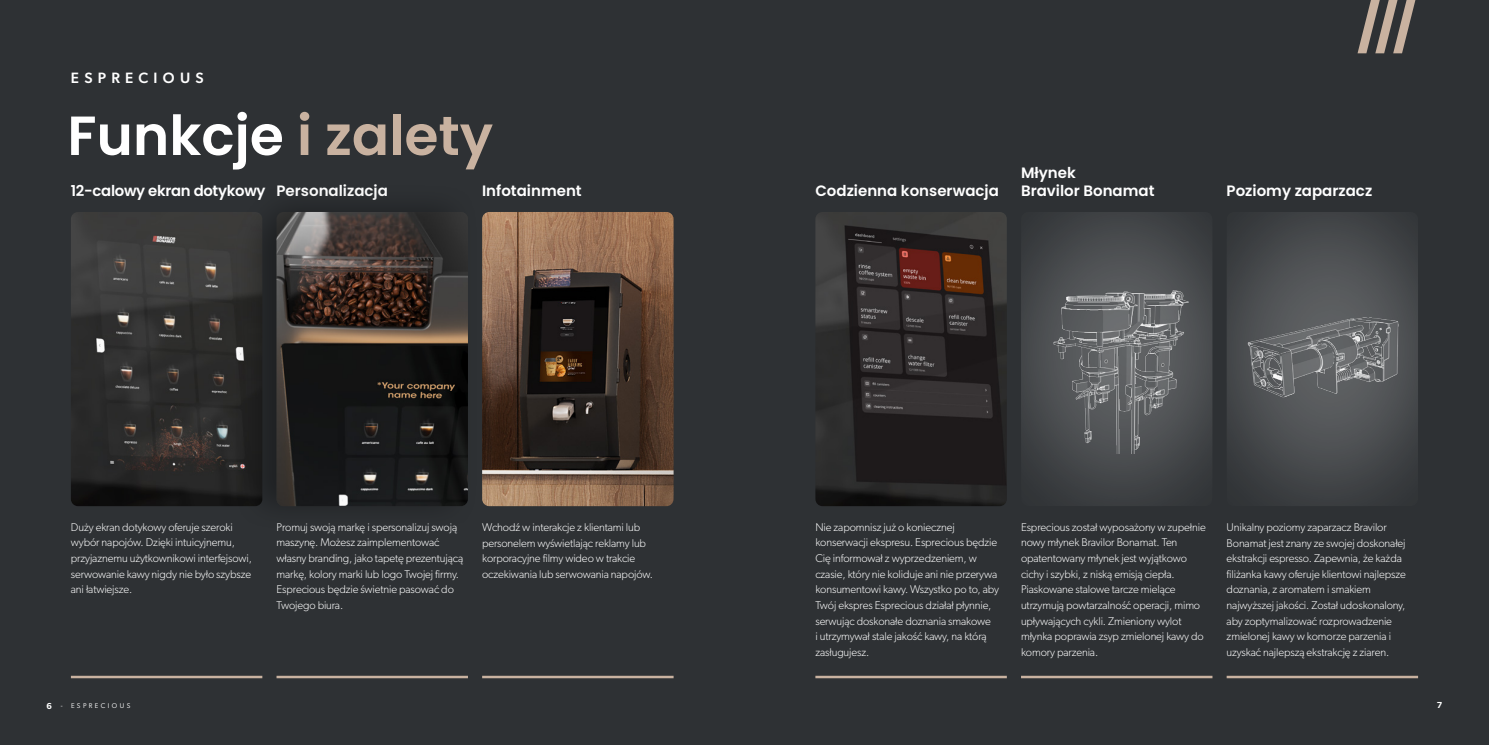
<style>
.page{position:relative;width:1489px;height:745px;background:#fff}
.page>*{position:absolute;margin:0;border:0;box-sizing:border-box;transform-origin:0 0}
.t1{font:600 55px "Poppins";color:#fff}
.t2{font:600 15px "Poppins";color:#fff}
.t3{font:600 15px "Poppins";letter-spacing:-.02em;color:#fff}
.t4{font:500 15px "Gibson";letter-spacing:.35em;color:#fff}
.t5{font:300 11.25px/15.6px "Gibson";letter-spacing:-.01em;color:#fff}
.t6{font:600 8.75px "Gibson";color:#fff}
.t7{font:6.88px "Gibson";letter-spacing:.35em;color:#fff}
.s1{color:#c9b2a0}
.s2{font-weight:600;font-size:8.75px}
</style>
<div class="page">
<div style="left:0;top:0;width:1488px;height:744px;background:#2e3134"></div>
<img style="left:71px;top:212px;width:162px;height:294px">
<img style="left:815px;top:212px;width:191px;height:294px">
<img style="left:1235px;top:212px;width:182px;height:294px">
<img style="left:482px;top:212px;width:191px;height:294px">
<hr style="left:71px;top:675px;width:191px;height:2px;background:#c9b2a0">
<hr style="left:815px;top:675px;width:191px;height:2px;background:#c9b2a0">
<hr style="left:276px;top:675px;width:192px;height:2px;background:#c9b2a0">
<hr style="left:1020px;top:675px;width:192px;height:2px;background:#c9b2a0">
<hr style="left:482px;top:675px;width:191px;height:2px;background:#c9b2a0">
<hr style="left:1226px;top:675px;width:191px;height:2px;background:#c9b2a0">
<svg style="left:1357px;top:0;width:58px;height:53px"></svg>
<img style="left:1234px;top:264px;width:183px;height:191px">
<img style="left:1028px;top:212px;width:184px;height:294px">
<img style="left:1001px;top:247px;width:240px;height:206px">
<div style="left:233px;top:183px;width:246px;height:348px;background:#000;opacity:.35"></div>
<img style="left:276px;top:212px;width:192px;height:294px">
<h2 class="t4" style="left:71px;top:69px;width:134px">ESPRECIOUS</h2>
<h1 class="t1" style="left:67px;top:104px;width:427px">Funkcje <span class="s1">i zalety</span></h1>
<h2 class="t2" style="left:1020px;top:164px;width:56px">Młynek</h2>
<h2 class="t3" style="left:71px;top:182px;width:318px">12-calowy ekran dotykowy Personalizacja</h2>
<h2 class="t2" style="left:815px;top:182px;width:185px">Codzienna konserwacja</h2>
<h2 class="t2" style="left:482px;top:182px;width:101px">Infotainment</h2>
<h2 class="t2" style="left:1020px;top:182px;width:135px">Bravilor Bonamat</h2>
<h2 class="t2" style="left:1226px;top:182px;width:147px">Poziomy zaparzacz</h2>
<p class="t5" style="left:71px;top:518px;width:182px">Duży ekran dotykowy oferuje szeroki wybór napojów. Dzięki intuicyjnemu, przyjaznemu użytkownikowi interfejsowi, serwowanie kawy nigdy nie było szybsze ani łatwiejsze.</p>
<p class="t5" style="left:815px;top:518px;width:185px">Nie zapomnisz już o koniecznej konserwacji ekspresu. Esprecious będzie Cię informował z wyprzedzeniem, w czasie, który nie koliduje ani nie przerywa konsumentowi kawy. Wszystko po to, aby Twój ekspres Esprecious działał płynnie, serwując doskonałe doznania smakowe<br>i utrzymywał stale jakość kawy, na którą zasługujesz.</p>
<p class="t5" style="left:276px;top:518px;width:188px">Promuj swoją markę i spersonalizuj swoją maszynę. Możesz zaimplementować własny branding, jako tapetę prezentującą markę, kolory marki lub logo Twojej firmy.<br>Esprecious będzie świetnie pasować do Twojego biura.</p>
<p class="t5" style="left:1020px;top:518px;width:186px">Esprecious został wyposażony w zupełnie nowy młynek Bravilor Bonamat. Ten opatentowany młynek jest wyjątkowo cichy i szybki, z niską emisją ciepła.<br>Piaskowane stalowe tarcze mielące utrzymują powtarzalność operacji, mimo upływających cykli. Zmieniony wylot młynka poprawia zsyp zmielonej kawy do komory parzenia.</p>
<p class="t5" style="left:482px;top:518px;width:172px">Wchodź w interakcje z klientami lub personelem wyświetlając reklamy lub korporacyjne filmy wideo w trakcie oczekiwania lub serwowania napojów.</p>
<p class="t5" style="left:1226px;top:518px;width:181px">Unikalny poziomy zaparzacz Bravilor Bonamat jest znany ze swojej doskonałej ekstrakcji espresso. Zapewnia, że każda filiżanka kawy oferuje klientowi najlepsze doznania, z aromatem i smakiem najwyższej jakości. Został udoskonalony, aby zoptymalizować rozprowadzenie zmielonej kawy w komorze parzenia i uzyskać najlepszą ekstrakcję z ziaren.</p>
<p class="t7" style="left:47px;top:700px;width:85px"><span class="s2">6</span> - ESPRECIOUS</p>
<p class="t6" style="left:1436px;top:699px;width:7px">7</p>
</div>
